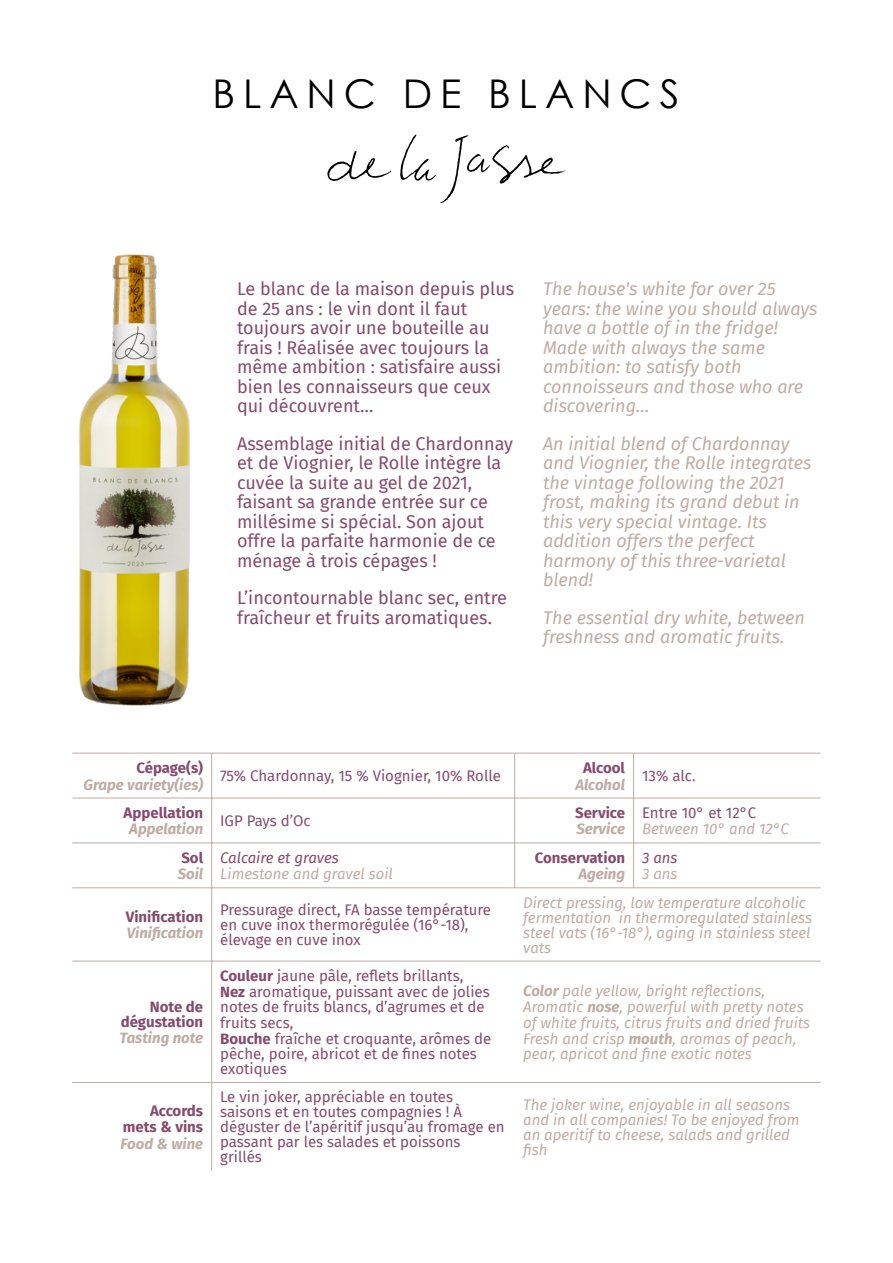
<style>
.page{position:relative;width:893px;height:1263px;background:#fff}
.page>*{position:absolute;margin:0;border:0;box-sizing:border-box;transform-origin:0 0}
.t1{font:39.6px "Century Gothic";letter-spacing:.2em;color:#000}
.t2{font:18px/19.5px "Fira Sans";color:#864a6c}
.t3{font:italic 18px/19.5px "Fira Sans";color:#bfaca4}
.t4{font:15px/15px "Fira Sans";color:#864a6c}
.t5{font:italic 15px/15px "Fira Sans";color:#bfaca4}
.t6{font:700 15px/15px "Fira Sans";color:#864a6c;text-align:right}
.t7{font:italic 700 15px "Fira Sans";color:#bfaca4}
.t8{font:italic 15px "Fira Sans";color:#864a6c}
.s1{font-weight:700}
</style>
<div class="page">
<svg style="left:327px;top:151px;width:64px;height:30px"></svg>
<svg style="left:400px;top:135px;width:166px;height:68px"></svg>
<hr style="left:211px;top:753px;width:1px;height:418px;background:#bfaca4">
<hr style="left:514px;top:753px;width:1px;height:135px;background:#bfaca4">
<hr style="left:633px;top:753px;width:1px;height:135px;background:#bfaca4">
<hr style="left:72px;top:753px;width:749px;height:1px;background:#bfaca4">
<hr style="left:72px;top:798px;width:749px;height:1px;background:#bfaca4">
<hr style="left:72px;top:842px;width:749px;height:1px;background:#bfaca4">
<hr style="left:72px;top:887px;width:749px;height:1px;background:#bfaca4">
<hr style="left:72px;top:961px;width:749px;height:1px;background:#bfaca4">
<hr style="left:72px;top:1082px;width:749px;height:1px;background:#bfaca4">
<img style="left:79px;top:254px;width:111px;height:452px">
<h1 class="t1" style="left:213px;top:78px;width:468px">BLANC DE BLANCS</h1>
<p class="t2" style="left:237px;top:279px;width:279px">Le blanc de la maison depuis plus de 25 ans : le vin dont il faut toujours avoir une bouteille au frais ! Réalisée avec toujours la même ambition : satisfaire aussi bien les connaisseurs que ceux qui découvrent…</p>
<p class="t2" style="left:237px;top:434px;width:277px">Assemblage initial de Chardonnay et de Viognier, le Rolle intègre la cuvée la suite au gel de 2021, faisant sa grande entrée sur ce millésime si spécial. Son ajout offre la parfaite harmonie de ce ménage à trois cépages !</p>
<p class="t2" style="left:237px;top:588px;width:271px">L’incontournable blanc sec, entre fraîcheur et fruits aromatiques.</p>
<p class="t3" style="left:543px;top:279px;width:276px">The house's white for over 25 years: the wine you should always have a bottle of in the fridge!<br>Made with always the same ambition: to satisfy both connoisseurs and those who are discovering…</p>
<p class="t3" style="left:543px;top:434px;width:270px">An initial blend of Chardonnay and Viognier, the Rolle integrates the vintage following the 2021 frost, making its grand debut in this very special vintage. Its addition offers the perfect harmony of this three-varietal blend!</p>
<p class="t3" style="left:543px;top:608px;width:263px">The essential dry white, between freshness and aromatic fruits.</p>
<p class="t6" style="left:136px;top:760px;width:68px">Cépage(s)</p>
<p class="t7" style="left:84px;top:775px;width:121px">Grape variety(ies)</p>
<p class="t4" style="left:220px;top:769px;width:282px">75% Chardonnay, 15 % Viognier, 10% Rolle</p>
<p class="t6" style="left:583px;top:760px;width:44px">Alcool</p>
<p class="t7" style="left:575px;top:775px;width:51px">Alcohol</p>
<p class="t4" style="left:642px;top:769px;width:55px">13% alc.</p>
<p class="t6" style="left:124px;top:805px;width:81px">Appellation</p>
<p class="t7" style="left:129px;top:820px;width:75px">Appelation</p>
<p class="t4" style="left:220px;top:813px;width:92px">IGP Pays d’Oc</p>
<p class="t6" style="left:575px;top:805px;width:51px">Service</p>
<p class="t7" style="left:576px;top:820px;width:50px">Service</p>
<p class="t4" style="left:642px;top:805px;width:115px">Entre 10° et 12°C</p>
<p class="t5" style="left:642px;top:822px;width:148px">Between 10° and 12°C</p>
<p class="t6" style="left:181px;top:850px;width:23px">Sol</p>
<p class="t7" style="left:178px;top:865px;width:27px">Soil</p>
<p class="t8" style="left:220px;top:849px;width:120px">Calcaire et graves</p>
<p class="t5" style="left:220px;top:867px;width:174px">Limestone and gravel soil</p>
<p class="t6" style="left:535px;top:850px;width:92px">Conservation</p>
<p class="t7" style="left:578px;top:865px;width:48px">Ageing</p>
<p class="t8" style="left:642px;top:849px;width:37px">3 ans</p>
<p class="t5" style="left:642px;top:867px;width:37px">3 ans</p>
<p class="t6" style="left:126px;top:909px;width:79px">Vinification</p>
<p class="t7" style="left:127px;top:924px;width:78px">Vinification</p>
<p class="t6" style="left:121px;top:999px;width:84px">Note de dégustation</p>
<p class="t7" style="left:120px;top:1029px;width:85px">Tasting note</p>
<p class="t6" style="left:123px;top:1102px;width:82px;line-height:16.5px">Accords mets &amp; vins</p>
<p class="t7" style="left:121px;top:1135px;width:84px">Food &amp; wine</p>
<p class="t4" style="left:220px;top:902px;width:272px">Pressurage direct, FA basse température en cuve inox thermorégulée (16°-18), élevage en cuve inox</p>
<p class="t5" style="left:523px;top:895px;width:290px">Direct pressing, low temperature alcoholic fermentation in thermoregulated stainless steel vats (16°-18°), aging in stainless steel vats</p>
<p class="t4" style="left:220px;top:968px;width:271px;line-height:16.5px"><span class="s1">Couleur</span> jaune pâle, reflets brillants,<br><span class="s1">Nez</span> aromatique, puissant avec de jolies</p>
<p class="t4" style="left:220px;top:1000px;width:266px">notes de fruits blancs, d’agrumes et de fruits secs,</p>
<p class="t4" style="left:220px;top:1031px;width:273px"><span class="s1">Bouche</span> fraîche et croquante, arômes de pêche, poire, abricot et de fines notes exotiques</p>
<p class="t5" style="left:523px;top:983px;width:282px;line-height:16.5px"><span class="s1">Color</span> pale yellow, bright reflections,<br>Aromatic <span class="s1">nose</span>, powerful with pretty notes</p>
<p class="t5" style="left:523px;top:1014px;width:288px;line-height:16.5px">of white fruits, citrus fruits and dried fruits<br>Fresh and crisp <span class="s1">mouth</span>, aromas of peach,</p>
<p class="t5" style="left:523px;top:1046px;width:230px">pear, apricot and fine exotic notes</p>
<p class="t4" style="left:220px;top:1090px;width:286px">Le vin joker, appréciable en toutes saisons et en toutes compagnies ! À déguster de l’apéritif jusqu’au fromage en passant par les salades et poissons grillés</p>
<p class="t5" style="left:523px;top:1097px;width:278px">The joker wine, enjoyable in all seasons and in all companies! To be enjoyed from an aperitif to cheese, salads and grilled fish</p>
</div>
